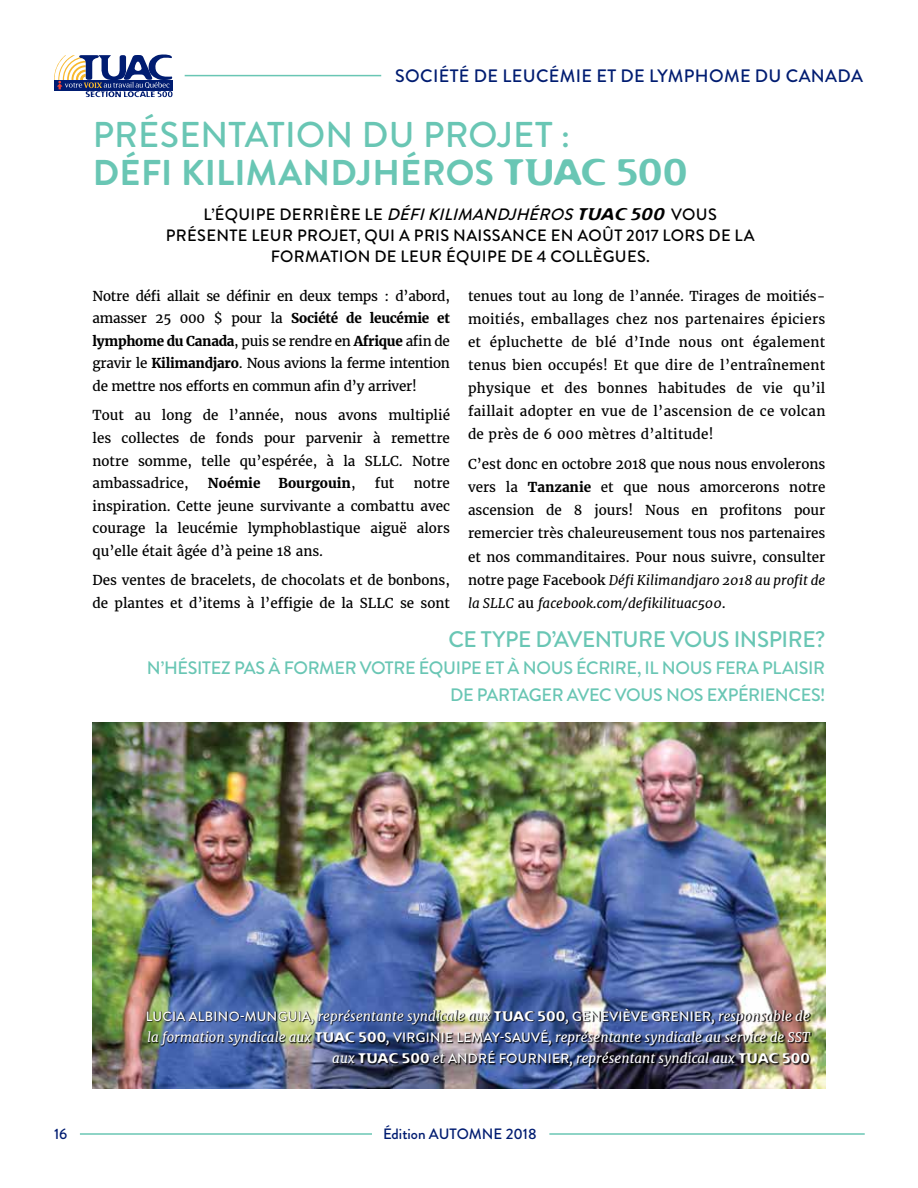
<style>
.page{position:relative;width:918px;height:1188px;background:#fff}
.page>*{position:absolute;margin:0;border:0;box-sizing:border-box;transform-origin:0 0}
.t1{font:500 35.85px/38.8px "Brandon Grotesque";letter-spacing:.005em;color:#69c6b4}
.t2{font:500 22.5px "Brandon Grotesque";letter-spacing:-.02em;color:#69c6b4}
.t3{font:500 18px/27px "Brandon Grotesque";letter-spacing:-.02em;color:#69c6b4;text-align:right}
.t4{font:500 18px "Brandon Grotesque";letter-spacing:.02em;color:#001c71}
.t5{font:500 16.5px/20.9px "Brandon Grotesque";letter-spacing:.02em;color:#000;text-align:center}
.t6{font:500 15px "Brandon Grotesque";color:#001c71}
.t7{font:13.5px/23.1px "Merriweather";color:#000;text-align:justify}
.t8{font:italic 13.5px/21px "Merriweather";color:#fff;text-align:right}
.t9{font:700 13.5px "Merriweather";color:#000}
.s1{font-weight:700}
.s2{font-family:"Flexure";font-weight:400}
.s3{font-style:italic}
.s4{font-family:"Flexure";font-weight:400;font-style:italic}
.s5{font-weight:400}
.s6{font-family:"Brandon Grotesque";font-weight:500;font-style:normal}
.s7{font-family:"Flexure";font-style:normal}
</style>
<div class="page">
<hr style="left:185px;top:75px;width:196px;height:1px;background:#69c6b4">
<svg style="left:54px;top:54px;width:119px;height:43px"></svg>
<hr style="left:549px;top:1133px;width:316px;height:2px;background:#69c6b4">
<hr style="left:80px;top:1133px;width:292px;height:2px;background:#69c6b4">
<img style="left:93px;top:722px;width:732px;height:366px">
<div style="left:147px;top:1008px;width:665px;height:59px;background:#000;opacity:.8"></div>
<h3 class="t4" style="left:395px;top:64px;width:469px">SOCIÉTÉ DE LEUCÉMIE ET DE LYMPHOME DU CANADA</h3>
<h1 class="t1" style="left:93px;top:115px;width:597px">PRÉSENTATION DU PROJET :<br><span class="s1">DÉFI KILIMANDJHÉROS</span> <span class="s2">TUAC 500</span></h1>
<p class="t5" style="left:166px;top:204px;width:590px">L’ É Q U I P E D E R R I È R E L E <span class="s3">DÉFIKILIMANDJHÉROS</span><span class="s4">TUAC 500</span> VO U S<br>PRÉSENTE LEUR PROJET, QUI A PRIS NAISSANCE EN AOÛT 2017 LORS DE LA<br>FORMATION DE LEUR ÉQUIPE DE 4 COLLÈGUES.</p>
<p class="t7" style="left:93px;top:285px;width:359px;line-height:22.6px">Notre défi allait se définir en deux temps : d’abord, amasser 25 000 $ pour la <span class="s1">Société de leucémie et lymphome du Canada</span>, puis se rendre en <span class="s1">Afrique</span> afin de gravir le <span class="s1">Kilimandjaro</span>. Nous avions la ferme intention de mettre nos efforts en commun afin d’y arriver!</p>
<p class="t7" style="left:93px;top:404px;width:359px;line-height:22.6px">Tout au long de l’année, nous avons multiplié les collectes de fonds pour parvenir à remettre notre somme, telle qu’espérée, à la SLLC. Notre ambassadrice,</p>
<p class="t7" style="left:468px;top:284px;width:359px">tenues tout au long de l’année. Tirages de moitiés&shy;moitiés, emballages chez nos partenaires épiciers et épluchette de blé d’Inde nous ont également tenus bien occupés! Et que dire de l’entraînement physique et des bonnes habitudes de vie qu’il faillait adopter en vue de l’ascension de ce volcan de près de 6 000 mètres d’altitude!</p>
<p class="t7" style="left:468px;top:453px;width:359px">C’est donc en octobre 2018 que nous nous envolerons vers la <span class="s1">Tanzanie</span> et que nous amorcerons notre ascension de 8 jours! Nous en profitons pour remercier très chaleureusement tous nos partenaires et nos commanditaires. Pour nous suivre, consulter notre page Facebook <span class="s3">Défi Kilimandjaro 2018 au profit de la SLLC</span> au <span class="s3">facebook.com/defikilituac500</span>.</p>
<h2 class="t2" style="left:448px;top:624px;width:378px">CE TYPE D’AVENTURE VOUS INSPIRE?</h2>
<h3 class="t3" style="left:147px;top:655px;width:680px">N’HÉSITEZ PAS À FORMER VOTRE ÉQUIPE ET À NOUS ÉCRIRE, IL NOUS FERA PLAISIR<br>DE PARTAGER AVEC VOUS NOS EXPÉRIENCES!</h3>
<p class="t9" style="left:208px;top:475px;width:54px">Noémie</p>
<p class="t9" style="left:279px;top:475px;width:79px">Bourgouin<span class="s5">,</span></p>
<p class="t7" style="left:375px;top:472px;width:21px">fut</p>
<p class="t7" style="left:93px;top:472px;width:359px;line-height:22.6px;text-indent:321px">notre inspiration. Cette jeune survivante a combattu avec courage la leucémie lymphoblastique aiguë alors qu’elle était âgée d’à peine 18 ans.</p>
<p class="t7" style="left:93px;top:569px;width:359px;line-height:22.6px">Des ventes de bracelets, de chocolats et de bonbons, de plantes et d’items à l’effigie de la SLLC se sont</p>
<p class="t8" style="left:146px;top:1006px;width:666px"><span class="s6">LUCIA ALBINO-MUNGUIA</span>, représentante syndicale aux <span class="s7">TUAC 500</span>, <span class="s6">GENEVIÈVE GRENIER</span>, responsable de la formation syndicale aux <span class="s7">TUAC 500</span>, <span class="s6">VIRGINIE LEMAY-SAUVÉ</span>, représentante syndicale au service de SST aux <span class="s7">TUAC 500</span> et <span class="s6">ANDRÉ FOURNIER</span>, représentant syndical aux <span class="s7">TUAC 500</span></p>
<p class="t6" style="left:54px;top:1124px;width:15px">16</p>
<p class="t6" style="left:383px;top:1124px;width:155px">Édition AUTOMNE 2018</p>
</div>
